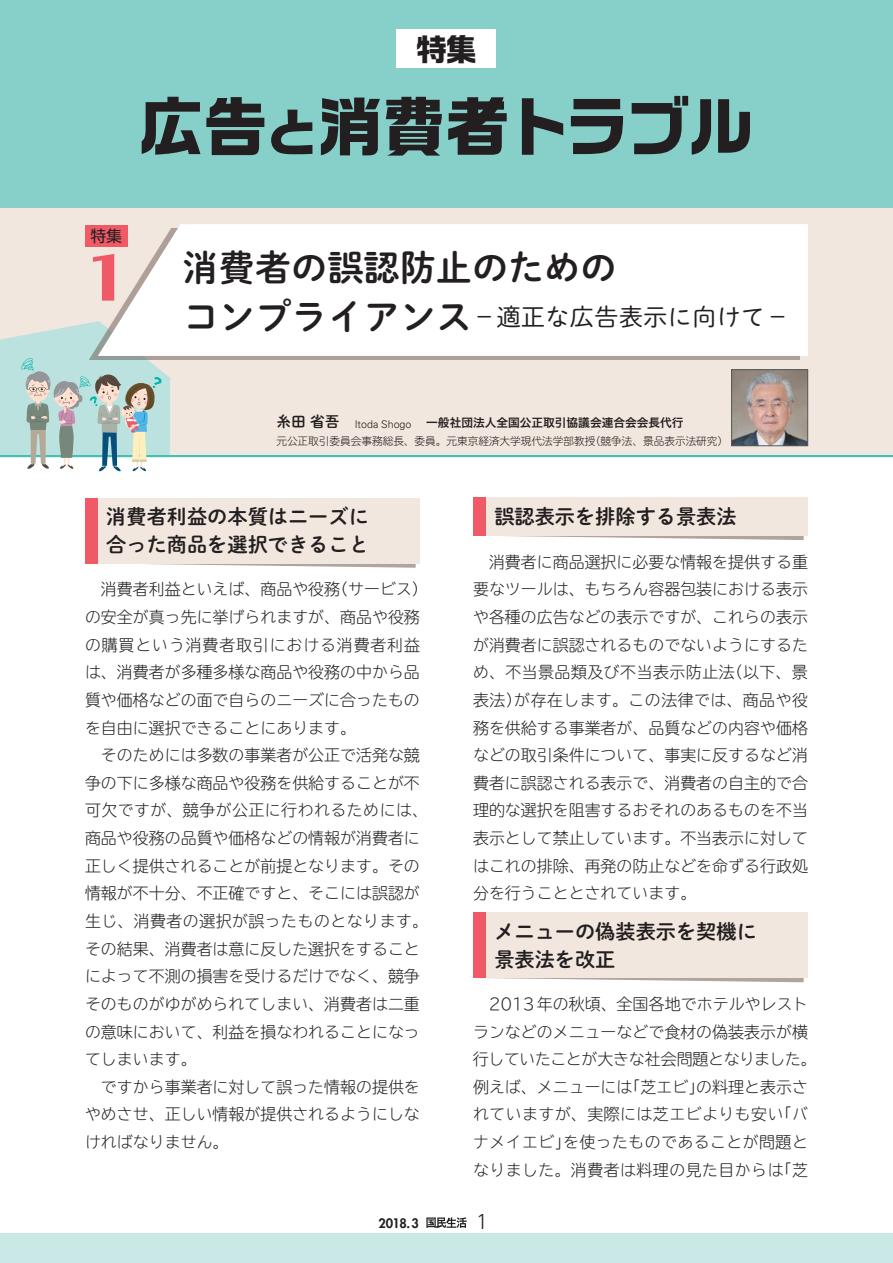
<style>
.page{position:relative;width:893px;height:1263px;background:#fff}
.page>*{position:absolute;margin:0;border:0;box-sizing:border-box;transform-origin:0 0}
.t1{font:700 70.2px "Peignot LT Std";color:#f05a67}
.t2{font:700 63.75px "Ro G San Srf Std";color:#231f20}
.t3{font:36.15px "Shuei M Go Std B";color:#231f20}
.t4{font:700 30.6px "Ro G San Srf Std";color:#231f20}
.t5{font:24.45px "Shuei M Go Std L";color:#231f20}
.t6{font:20.25px/27.6px "Shuei M Go Std B";color:#231f20}
.t7{font:300 19.2px "UD Shin Go C Oniz Pr 6 N";color:#231f20}
.t8{font:300 15.9px/27.6px "TBUDR Go Std Super";color:#231f20}
.t9{font:15.9px "Shin M Go Pr 6 N";color:#231f20}
.t10{font:800 12.75px "Futura Std";color:#231f20}
.t11{font:11.7px "Hira Kaku Pro W6";color:#231f20}
.t12{font:300 10.65px "TBUDR Go Std Super";color:#231f20}
.t13{font:300 10.65px "Univers LT Std";color:#231f20}
.s1{font-size:51px}
.s2{font-family:"Shuei M Go Std B";font-size:36.15px}
.s3{font-family:"Shuei M Go Std B";font-weight:400;font-size:14.85px}
</style>
<div class="page">
<div style="left:0;top:1233px;width:893px;height:30px;background:#cae8e5"></div>
<div style="left:0;top:0;width:893px;height:208px;background:#87d0ca"></div>
<div style="left:0;top:208px;width:893px;height:249px;background:#f2e7df"></div>
<img style="left:733px;top:371px;width:73px;height:73px">
<div style="left:731px;top:369px;width:77px;height:77px;border:1px solid #57585a"></div>
<div style="left:89px;top:228px;width:710px;height:132px;background:#6b5952;opacity:.5"></div>
<div style="left:98px;top:224px;width:710px;height:132px;background:#fff"></div>
<div style="left:85px;top:225px;width:43px;height:22px;background:#f05a67"></div>
<hr style="left:0;top:455px;width:893px;height:2px;background:#43bfb5">
<svg style="left:0;top:321px;width:170px;height:151px"></svg>
<svg style="left:426px;top:1217px;width:41px;height:11px"></svg>
<div style="left:397px;top:30px;width:99px;height:38px;background:#fff"></div>
<svg style="left:98px;top:563px;width:318px;height:5px"></svg>
<div style="left:98px;top:497px;width:322px;height:66px;background:#f2e7df"></div>
<div style="left:85px;top:497px;width:13px;height:66px;background:#f05a67"></div>
<svg style="left:508px;top:536px;width:296px;height:4px"></svg>
<div style="left:486px;top:497px;width:322px;height:39px;background:#f2e7df"></div>
<div style="left:473px;top:497px;width:13px;height:39px;background:#f05a67"></div>
<svg style="left:488px;top:978px;width:316px;height:4px"></svg>
<div style="left:486px;top:912px;width:322px;height:66px;background:#f2e7df"></div>
<div style="left:473px;top:912px;width:13px;height:66px;background:#f05a67"></div>
<h3 class="t4" style="left:416px;top:28px;width:62px">特集</h3>
<h2 class="t2" style="left:140px;top:83px;width:615px">広告<span class="s1">と</span>消費者トラブル</h2>
<p class="t9" style="left:90px;top:223px;width:33px">特集</p>
<h1 class="t1" style="left:86px;top:237px;width:44px">1</h1>
<h3 class="t3" style="left:183px;top:241px;width:435px">消費者の誤認防止のための</h3>
<h3 class="t5" style="left:183px;top:299px;width:608px"><span class="s2">コンプライアンス</span>−適正な広告表示に向けて−</h3>
<p class="t13" style="left:276px;top:418px;width:136px"><span class="s3">糸田 省吾　</span>Itoda Shogo</p>
<p class="t11" style="left:426px;top:412px;width:259px">一般社団法人全国公正取引協議会連合会会長代行</p>
<p class="t12" style="left:276px;top:432px;width:453px">元公正取引委員会事務総長、委員。元東京経済大学現代法学部教授（競争法、景品表示法研究）</p>
<p class="t6" style="left:106px;top:502px;width:264px">消費者利益の本質はニーズに合った商品を選択できること</p>
<p class="t8" style="left:85px;top:575px;width:344px;text-indent:16px">消費者利益といえば、商品や役務（サービス）の安全が真っ先に挙げられますが、商品や役務の購買という消費者取引における消費者利益は、消費者が多種多様な商品や役務の中から品質や価格などの面で自らのニーズに合ったものを自由に選択できることにあります。</p>
<p class="t8" style="left:85px;top:741px;width:344px;text-indent:16px">そのためには多数の事業者が公正で活発な競争の下に多様な商品や役務を供給することが不可欠ですが、競争が公正に行われるためには、商品や役務の品質や価格などの情報が消費者に正しく提供されることが前提となります。その情報が不十分、不正確ですと、そこには誤認が生じ、消費者の選択が誤ったものとなります。その結果、消費者は意に反した選択をすることによって不測の損害を受けるだけでなく、競争そのものがゆがめられてしまい、消費者は二重の意味において、利益を損なわれることになってしまいます。</p>
<p class="t8" style="left:85px;top:1072px;width:336px;text-align:justify;text-indent:16px">ですから事業者に対して誤った情報の提供をやめさせ、正しい情報が提供されるようにしなければなりません。</p>
<p class="t6" style="left:494px;top:502px;width:244px">誤認表示を排除する景表法</p>
<p class="t8" style="left:473px;top:547px;width:336px;text-align:justify;text-indent:16px">消費者に商品選択に必要な情報を提供する重要なツールは、もちろん容器包装における表示や各種の広告などの表示ですが、これらの表示が消費者に誤認されるものでないようにするため、不当景品類及び不当表示防止法（以下、景表法）が存在します。この法律では、商品や役務を供給する事業者が、品質などの内容や価格などの取引条件について、事実に反するなど消費者に誤認される表示で、消費者の自主的で合理的な選択を阻害するおそれのあるものを不当表示として禁止しています。不当表示に対してはこれの排除、再発の防止などを命ずる行政処分を行うこととされています。</p>
<p class="t6" style="left:494px;top:917px;width:264px">メニューの偽装表示を契機に景表法を改正</p>
<p class="t8" style="left:473px;top:990px;width:345px;text-align:center">2013年の秋頃、全国各地でホテルやレスト<br>ランなどのメニューなどで食材の偽装表示が横行していたことが大きな社会問題となりました。例えば、メニューには「芝エビ」の料理と表示されていますが、実際には芝エビよりも安い「バナメイエビ」を使ったものであることが問題となりました。消費者は料理の見た目からは「芝</p>
<p class="t10" style="left:378px;top:1215px;width:42px">2018.3</p>
<p class="t7" style="left:476px;top:1206px;width:14px">1</p>
</div>
